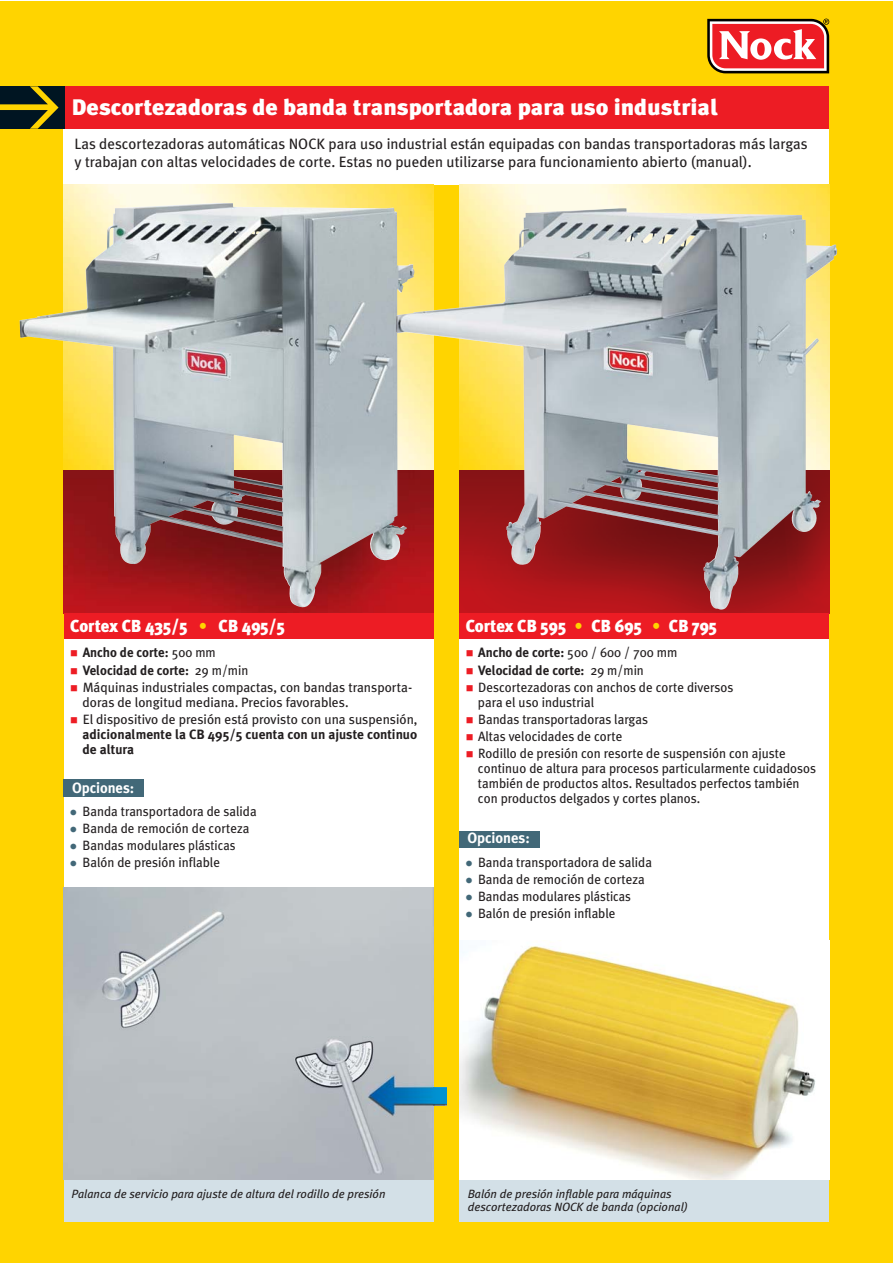
<style>
.page{position:relative;width:893px;height:1263px;background:#fff}
.page>*{position:absolute;margin:0;border:0;box-sizing:border-box;transform-origin:0 0}
.t1{font:900 22.5px "Meta Plus";color:#fff;scale:1.06 1}
.t2{font:900 17.4px "Meta Plus";color:#fff;scale:.96 1}
.t3{font:15px/18px "Meta Plus";color:#231f20}
.t4{font:700 15px "Meta Plus";color:#fff}
.t5{font:13.5px/17.1px "Meta Plus";color:#231f20}
.t6{font:13.5px/17.1px "Meta Plus";color:#231f20;scale:.96 1}
.t7{font:700 13.5px/15px "Meta Plus";color:#231f20}
.t8{font:italic 12px/13.5px "Meta Plus";color:#231f20}
.s1{color:#ffd400}
.s2{font-weight:700}
</style>
<div class="page">
<div style="left:0;top:1px;width:893px;height:1262px;background:#ffd400"></div>
<div style="left:64px;top:86px;width:369px;height:816px;background:#fff"></div>
<div style="left:459px;top:86px;width:370px;height:952px;background:#fff"></div>
<div style="left:64px;top:1175px;width:369px;height:47px;background:#d3e0e7"></div>
<div style="left:459px;top:1169px;width:370px;height:53px;background:#d3e0e7"></div>
<img style="left:64px;top:888px;width:369px;height:291px">
<img style="left:433px;top:1087px;width:14px;height:18px">
<img style="left:459px;top:946px;width:370px;height:233px">
<div style="left:64px;top:86px;width:765px;height:43px;background:#ed1c24"></div>
<div style="left:0;top:86px;width:64px;height:43px;background:#001522"></div>
<svg style="left:0;top:87px;width:59px;height:42px"></svg>
<svg style="left:707px;top:19px;width:122px;height:54px"></svg>
<div style="left:64px;top:129px;width:765px;height:55px;background:#fff"></div>
<svg style="left:64px;top:184px;width:369px;height:24px"></svg>
<img style="left:20px;top:203px;width:395px;height:404px">
<svg style="left:459px;top:184px;width:370px;height:24px"></svg>
<img style="left:396px;top:208px;width:441px;height:402px">
<div style="left:459px;top:614px;width:370px;height:25px;background:#ed1c24"></div>
<div style="left:64px;top:614px;width:369px;height:25px;background:#ed1c24"></div>
<div style="left:459px;top:831px;width:81px;height:16px;background:#426878"></div>
<div style="left:64px;top:780px;width:80px;height:17px;background:#426878"></div>
<h1 class="t1" style="left:71px;top:96px;width:611px">Descortezadoras de banda transportadora para uso industrial</h1>
<p class="t3" style="left:74px;top:136px;width:735px">Las descortezadoras automáticas NOCK para uso industrial están equipadas con bandas transportadoras más largas y trabajan con altas velocidades de corte. Estas no pueden utilizarse para funcionamiento abierto (manual).</p>
<p class="t2" style="left:70px;top:617px;width:225px">Cortex CB 435/5 <span class="s1">•</span> CB 495/5</p>
<p class="t6" style="left:83px;top:645px;width:345px"><span class="s2">Ancho de corte:</span> 500 mm<br><span class="s2">Velocidad de corte:</span> 29 m/min<br>Máquinas industriales compactas, con bandas transporta-</p>
<p class="t5" style="left:83px;top:694px;width:337px">doras de longitud mediana. Precios favorables.<br>El dispositivo de presión está provisto con una suspensión,</p>
<p class="t7" style="left:83px;top:727px;width:336px">adicionalmente la CB 495/5 cuenta con un ajuste continuo de altura</p>
<p class="t4" style="left:72px;top:781px;width:64px">Opciones:</p>
<p class="t5" style="left:83px;top:803px;width:176px">Banda transportadora de salida<br>Banda de remoción de corteza<br>Bandas modulares plásticas<br>Balón de presión inflable</p>
<p class="t2" style="left:466px;top:617px;width:263px">Cortex CB 595 <span class="s1">•</span> CB 695 <span class="s1">•</span> CB 795</p>
<p class="t5" style="left:478px;top:645px;width:257px"><span class="s2">Ancho de corte:</span> 500 / 600 / 700 mm<br><span class="s2">Velocidad de corte:</span> 29 m/min<br>Descortezadoras con anchos de corte diversos</p>
<p class="t5" style="left:478px;top:694px;width:309px">para el uso industrial<br>Bandas transportadoras largas<br>Altas velocidades de corte<br>Rodillo de presión con resorte de suspensión con ajuste</p>
<p class="t5" style="left:478px;top:761px;width:340px;line-height:15px">continuo de altura para procesos particularmente cuidadosos también de productos altos. Resultados perfectos también con productos delgados y cortes planos.</p>
<p class="t4" style="left:468px;top:831px;width:64px">Opciones:</p>
<p class="t5" style="left:478px;top:854px;width:176px">Banda transportadora de salida<br>Banda de remoción de corteza<br>Bandas modulares plásticas<br>Balón de presión inflable</p>
<p class="t8" style="left:71px;top:1187px;width:316px">Palanca de servicio para ajuste de altura del rodillo de presión</p>
<p class="t8" style="left:468px;top:1187px;width:222px">Balón de presión inflable para máquinas descortezadoras NOCK de banda (opcional)</p>
</div>
